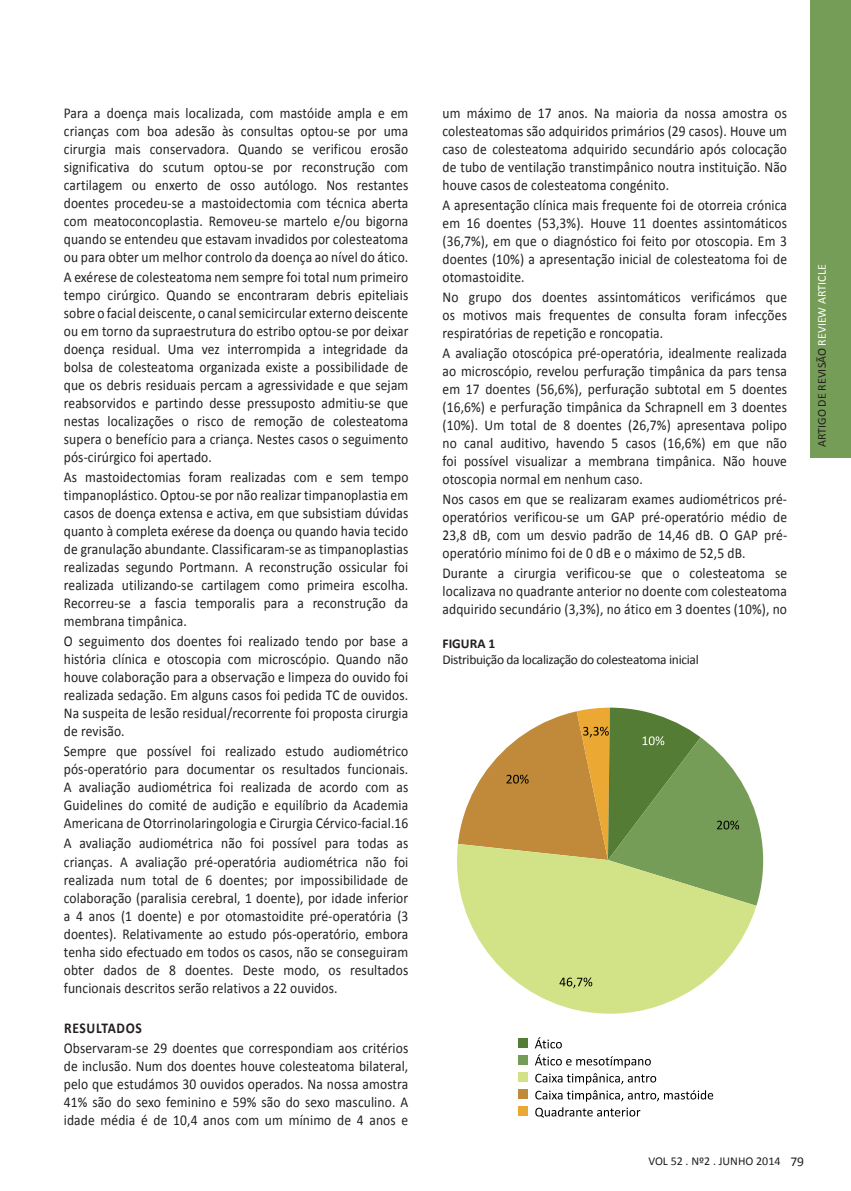
<style>
.page{position:relative;width:851px;height:1191px;background:#fff}
.page>*{position:absolute;margin:0;border:0;box-sizing:border-box;transform-origin:0 0}
.BIBLIOGRAFIA{font:15px/18px "Calibri";letter-spacing:.01em;color:#231f20;text-align:justify;scale:.9 1}
.BIBLIOGRAFIA-2{font:700 15px "Calibri";letter-spacing:.05em;color:#231f20;scale:.9 1}
.t1{font:13.5px "Calibri";letter-spacing:-.025em;color:#231f20}
.t2{font:700 13.5px "Calibri";color:#231f20}
.t3{font:12px "Calibri";color:#231f20}
.s1{color:#fff}
.s2{font-size:13.5px}
</style>
<div class="page">
<div style="left:809px;top:0;width:41px;height:458px;background:#769d57"></div>
<svg style="left:465px;top:910px;width:290px;height:138px;fill:#d2e287"></svg>
<svg style="left:559px;top:977px;width:33px;height:11px"></svg>
<svg style="left:457px;top:707px;width:307px;height:203px"></svg>
<div style="left:518px;top:1038px;width:9px;height:9px;background:#547c34"></div>
<div style="left:518px;top:1055px;width:9px;height:9px;background:#769d57"></div>
<div style="left:518px;top:1072px;width:9px;height:9px;background:#d2e287"></div>
<div style="left:518px;top:1089px;width:9px;height:9px;background:#c08a3a"></div>
<div style="left:518px;top:1106px;width:9px;height:9px;background:#eba833"></div>
<svg style="left:534px;top:1037px;width:27px;height:11px"></svg>
<svg style="left:535px;top:1054px;width:115px;height:13px"></svg>
<svg style="left:535px;top:1073px;width:121px;height:11px"></svg>
<svg style="left:535px;top:1090px;width:178px;height:11px"></svg>
<svg style="left:535px;top:1107px;width:105px;height:10px"></svg>
<p class="BIBLIOGRAFIA" style="left:64px;top:104px;width:384px">Para a doença mais localizada, com mastóide ampla e em crianças com boa adesão às consultas optou-se por uma cirurgia mais conservadora. Quando se verificou erosão significativa do scutum optou-se por reconstrução com cartilagem ou enxerto de osso autólogo. Nos restantes doentes procedeu-se a mastoidectomia com técnica aberta com meatoconcoplastia. Removeu-se martelo e/ou bigorna quando se entendeu que estavam invadidos por colesteatoma ou para obter um melhor controlo da doença ao nível do ático.</p>
<p class="BIBLIOGRAFIA" style="left:64px;top:268px;width:384px">A exérese de colesteatoma nem sempre foi total num primeiro tempo cirúrgico. Quando se encontraram debris epiteliais sobre o facial deiscente, o canal semicircular externo deiscente ou em torno da supraestrutura do estribo optou-se por deixar doença residual. Uma vez interrompida a integridade da bolsa de colesteatoma organizada existe a possibilidade de que os debris residuais percam a agressividade e que sejam reabsorvidos e partindo desse pressuposto admitiu-se que nestas localizações o risco de remoção de colesteatoma supera o benefício para a criança. Nestes casos o seguimento pós-cirúrgico foi apertado.</p>
<p class="BIBLIOGRAFIA" style="left:64px;top:468px;width:384px">As mastoidectomias foram realizadas com e sem tempo timpanoplástico. Optou-se por não realizar timpanoplastia em casos de doença extensa e activa, em que subsistiam dúvidas quanto à completa exérese da doença ou quando havia tecido de granulação abundante. Classificaram-se as timpanoplastias realizadas segundo Portmann. A reconstrução ossicular foi realizada utilizando-se cartilagem como primeira escolha.<br>Recorreu-se a fascia temporalis para a reconstrução da membrana timpânica.</p>
<p class="BIBLIOGRAFIA" style="left:64px;top:632px;width:384px">O seguimento dos doentes foi realizado tendo por base a história clínica e otoscopia com microscópio. Quando não houve colaboração para a observação e limpeza do ouvido foi realizada sedação. Em alguns casos foi pedida TC de ouvidos.<br>Na suspeita de lesão residual/recorrente foi proposta cirurgia de revisão.</p>
<p class="BIBLIOGRAFIA" style="left:64px;top:742px;width:384px">Sempre que possível foi realizado estudo audiométrico pós-operatório para documentar os resultados funcionais.<br>A avaliação audiométrica foi realizada de acordo com as Guidelines do comité de audição e equilíbrio da Academia Americana de Otorrinolaringologia e Cirurgia Cérvico-facial.16</p>
<p class="BIBLIOGRAFIA" style="left:64px;top:834px;width:384px">A avaliação audiométrica não foi possível para todas as crianças. A avaliação pré-operatória audiométrica não foi realizada num total de 6 doentes; por impossibilidade de colaboração (paralisia cerebral, 1 doente), por idade inferior a 4 anos (1 doente) e por otomastoidite pré-operatória (3 doentes). Relativamente ao estudo pós-operatório, embora tenha sido efectuado em todos os casos, não se conseguiram obter dados de 8 doentes. Deste modo, os resultados funcionais descritos serão relativos a 22 ouvidos.</p>
<p class="BIBLIOGRAFIA-2" style="left:64px;top:1018px;width:88px">RESULTADOS</p>
<p class="BIBLIOGRAFIA" style="left:64px;top:1039px;width:384px">Observaram-se 29 doentes que correspondiam aos critérios de inclusão. Num dos doentes houve colesteatoma bilateral, pelo que estudámos 30 ouvidos operados. Na nossa amostra 41% são do sexo feminino e 59% são do sexo masculino. A idade média é de 10,4 anos com um mínimo de 4 anos e</p>
<p class="BIBLIOGRAFIA" style="left:442px;top:104px;width:384px">um máximo de 17 anos. Na maioria da nossa amostra os colesteatomas são adquiridos primários (29 casos). Houve um caso de colesteatoma adquirido secundário após colocação de tubo de ventilação transtimpânico noutra instituição. Não houve casos de colesteatoma congénito.</p>
<p class="BIBLIOGRAFIA" style="left:442px;top:196px;width:384px">A apresentação clínica mais frequente foi de otorreia crónica em 16 doentes (53,3%). Houve 11 doentes assintomáticos (36,7%), em que o diagnóstico foi feito por otoscopia. Em 3 doentes (10%) a apresentação inicial de colesteatoma foi de otomastoidite.</p>
<p class="BIBLIOGRAFIA" style="left:442px;top:288px;width:384px">No grupo dos doentes assintomáticos verificámos que os motivos mais frequentes de consulta foram infecções respiratórias de repetição e roncopatia.</p>
<p class="BIBLIOGRAFIA" style="left:442px;top:344px;width:384px">A avaliação otoscópica pré-operatória, idealmente realizada ao microscópio, revelou perfuração timpânica da pars tensa em 17 doentes (56,6%), perfuração subtotal em 5 doentes (16,6%) e perfuração timpânica da Schrapnell em 3 doentes (10%). Um total de 8 doentes (26,7%) apresentava polipo no canal auditivo, havendo 5 casos (16,6%) em que não foi possível visualizar a membrana timpânica. Não houve otoscopia normal em nenhum caso.</p>
<p class="BIBLIOGRAFIA" style="left:442px;top:490px;width:384px">Nos casos em que se realizaram exames audiométricos pré&shy;operatórios verificou-se um GAP pré-operatório médio de 23,8 dB, com um desvio padrão de 14,46 dB. O GAP pré&shy;operatório mínimo foi de 0 dB e o máximo de 52,5 dB.</p>
<p class="BIBLIOGRAFIA" style="left:442px;top:564px;width:384px">Durante a cirurgia verificou-se que o colesteatoma se localizava no quadrante anterior no doente com colesteatoma adquirido secundário (3,3%), no ático em 3 doentes (10%), no</p>
<p class="t2" style="left:442px;top:635px;width:54px">FIGURA 1</p>
<p class="t1" style="left:442px;top:651px;width:258px">Distribuição da localização do colesteatoma inicial</p>
<p class="t3" style="left:814px;top:447px;width:184px;rotate:-90deg">ARTIGO DE REVISÃO <span class="s1">REVIEW ARTICLE</span></p>
<p class="t3" style="left:648px;top:1153px;width:157px">VOL 52 . Nº2 . JUNHO 2014 <span class="s2">79</span></p>
</div>
